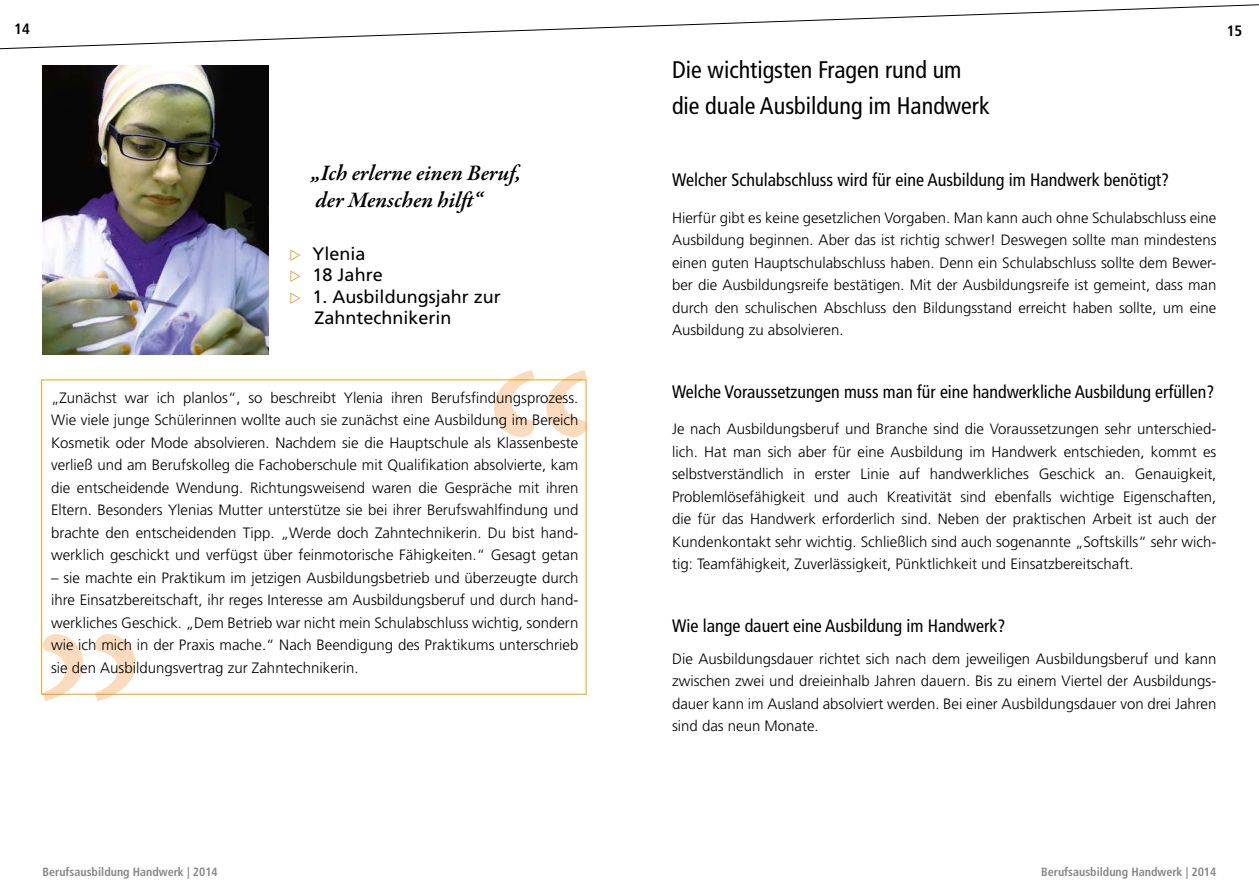
<style>
.page{position:relative;width:1259px;height:893px;background:#fff}
.page>*{position:absolute;margin:0;border:0;box-sizing:border-box;transform-origin:0 0}
.t1{font:condensed 24px/36px "Frutiger";color:#000}
.t2{font:italic 600 22.5px/27px "Garamond Premr Pro";color:#000}
.t3{font:condensed 18px "Frutiger";color:#000}
.t4{font:18px/21.6px "Frutiger";color:#000}
.t5{font:300 15px/22.5px "Frutiger";color:#000;text-align:justify}
.t6{font:700 condensed 12px "Frutiger";color:#878787}
</style>
<div class="page">
<svg style="left:0;top:4px;width:1259px;height:46px"></svg>
<img style="left:43px;top:65px;width:225px;height:290px">
<svg style="left:494px;top:370px;width:93px;height:67px"></svg>
<svg style="left:43px;top:634px;width:92px;height:67px"></svg>
<h2 class="t2" style="left:311px;top:161px;width:211px">„Ich erlerne einen Beruf, der Menschen hilft“</h2>
<p class="t4" style="left:313px;top:242px;width:72px">Ylenia<br>18 Jahre</p>
<p class="t4" style="left:313px;top:285px;width:190px">1. Ausbildungsjahr zur<br>Zahntechnikerin</p>
<p class="t5" style="left:51px;top:386px;width:529px">„Zunächst war ich planlos“, so beschreibt Ylenia ihren Berufsfindungsprozess.<br>Wie viele junge Schülerinnen wollte auch sie zunächst eine Ausbildung im Bereich Kosmetik oder Mode absolvieren. Nachdem sie die Hauptschule als Klassenbeste verließ und am Berufskolleg die Fachoberschule mit Qualifikation absolvierte, kam die entscheidende Wendung. Richtungsweisend waren die Gespräche mit ihren Eltern. Besonders Ylenias Mutter unterstütze sie bei ihrer Berufswahlfindung und brachte den entscheidenden Tipp. „Werde doch Zahntechnikerin. Du bist hand&shy;werklich geschickt und verfügst über feinmotorische Fähigkeiten.“ Gesagt getan</p>
<p class="t5" style="left:51px;top:566px;width:529px">– sie machte ein Praktikum im jetzigen Ausbildungsbetrieb und überzeugte durch ihre Einsatzbereitschaft, ihr reges Interesse am Ausbildungsberuf und durch hand&shy;werkliches Geschick. „Dem Betrieb war nicht mein Schulabschluss wichtig, sondern wie ich mich in der Praxis mache.“ Nach Beendigung des Praktikums unterschrieb sie den Ausbildungsvertrag zur Zahntechnikerin.</p>
<h1 class="t1" style="left:672px;top:51px;width:319px">Die wichtigsten Fragen rund um die duale Ausbildung im Handwerk</h1>
<p class="t3" style="left:672px;top:169px;width:499px">Welcher Schulabschluss wird für eine Ausbildung im Handwerk benötigt?</p>
<p class="t5" style="left:672px;top:206px;width:546px">Hierfür gibt es keine gesetzlichen Vorgaben. Man kann auch ohne Schulabschluss eine Ausbildung beginnen. Aber das ist richtig schwer! Deswegen sollte man mindestens einen guten Hauptschulabschluss haben. Denn ein Schulabschluss sollte dem Bewer&shy;ber die Ausbildungsreife bestätigen. Mit der Ausbildungsreife ist gemeint, dass man durch den schulischen Abschluss den Bildungsstand erreicht haben sollte, um eine Ausbildung zu absolvieren.</p>
<p class="t3" style="left:672px;top:381px;width:544px">Welche Voraussetzungen muss man für eine handwerkliche Ausbildung erfüllen?</p>
<p class="t5" style="left:672px;top:418px;width:546px">Je nach Ausbildungsberuf und Branche sind die Voraussetzungen sehr unterschied&shy;lich. Hat man sich aber für eine Ausbildung im Handwerk entschieden, kommt es selbstverständlich in erster Linie auf handwerkliches Geschick an. Genauigkeit, Problemlösefähigkeit und auch Kreativität sind ebenfalls wichtige Eigenschaften, die für das Handwerk erforderlich sind. Neben der praktischen Arbeit ist auch der Kundenkontakt sehr wichtig. Schließlich sind auch sogenannte „Softskills“ sehr wich&shy;tig: Teamfähigkeit, Zuverlässigkeit, Pünktlichkeit und Einsatzbereitschaft.</p>
<p class="t3" style="left:672px;top:615px;width:335px">Wie lange dauert eine Ausbildung im Handwerk?</p>
<p class="t5" style="left:672px;top:647px;width:546px">Die Ausbildungsdauer richtet sich nach dem jeweiligen Ausbildungsberuf und kann zwischen zwei und dreieinhalb Jahren dauern. Bis zu einem Viertel der Ausbildungs&shy;dauer kann im Ausland absolviert werden. Bei einer Ausbildungsdauer von drei Jahren sind das neun Monate.</p>
<p class="t6" style="left:43px;top:865px;width:177px">Berufsausbildung Handwerk | 2014</p>
<p class="t6" style="left:1041px;top:865px;width:177px">Berufsausbildung Handwerk | 2014</p>
</div>
